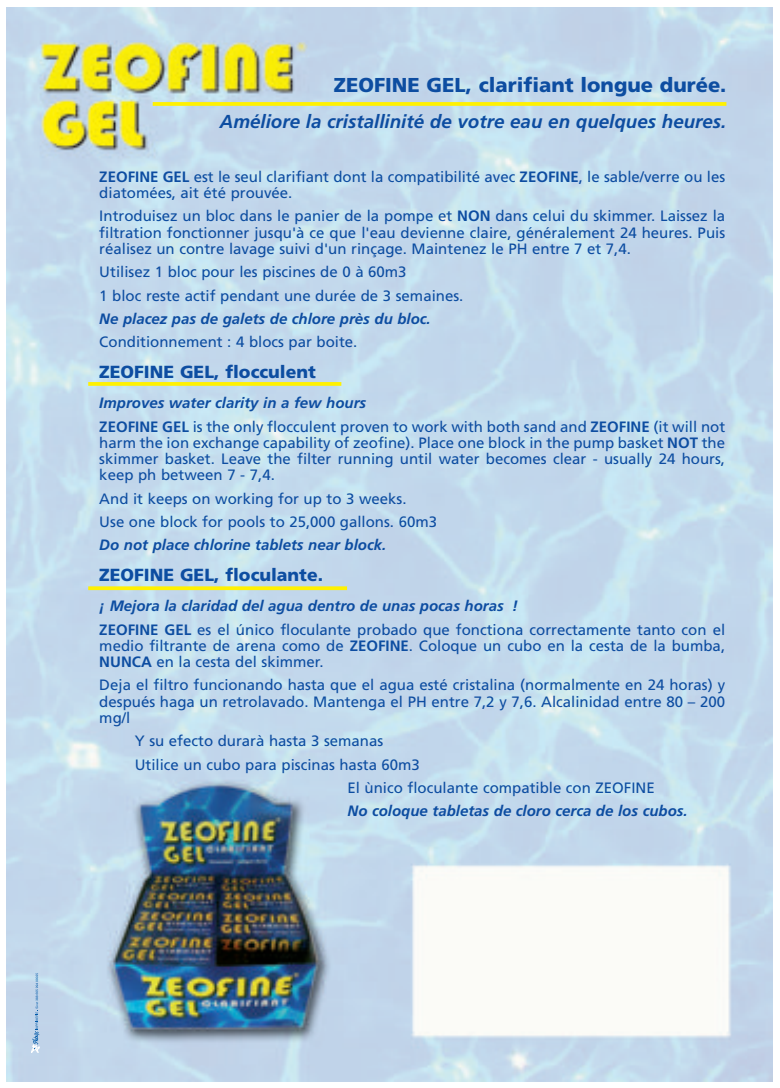
<style>
.page{position:relative;width:780px;height:1088px;background:#fff}
.page>*{position:absolute;margin:0;border:0;box-sizing:border-box;transform-origin:0 0}
.t1{font:900 20.12px "Frutiger";color:#0d4da1}
.t2{font:italic 700 18.75px "Frutiger";color:#0d4da1}
.t3{font:900 17.5px "Frutiger";color:#0d4da1}
.t4{font:15px/16.2px "Frutiger";color:#0d4da1}
.t5{font:italic 700 15px "Frutiger";color:#0d4da1}
.s1{font-weight:700}
.s2{font-weight:700;font-style:italic}
</style>
<div class="page">
<img style="left:7px;top:7px;width:765px;height:1074px">
<svg style="left:153px;top:102px;width:573px;height:4px;background:#fbef0f"></svg>
<svg style="left:88px;top:382px;width:253px;height:4px"></svg>
<svg style="left:88px;top:586px;width:259px;height:4px"></svg>
<svg style="left:31px;top:973px;width:9px;height:79px"></svg>
<h1 class="t1" style="left:334px;top:72px;width:394px">ZEOFINE GEL, clarifiant longue durée.</h1>
<p class="t2" style="left:220px;top:111px;width:508px">Améliore la cristallinité de votre eau en quelques heures.</p>
<p class="t4" style="left:99px;top:168px;width:627px"><span class="s1">ZEOFINE GEL</span> est le seul clarifiant dont la compatibilité avec <span class="s1">ZEOFINE</span>, le sable/verre ou les diatomées, ait été prouvée.</p>
<p class="t4" style="left:99px;top:208px;width:627px;text-align:justify">Introduisez un bloc dans le panier de la pompe et <span class="s1">NON</span> dans celui du skimmer. Laissez la filtration fonctionner jusqu'à ce que l'eau devienne claire, généralement 24 heures. Puis réalisez un contre lavage suivi d'un rinçage. Maintenez le PH entre 7 et 7,4.</p>
<p class="t4" style="left:99px;top:260px;width:365px;line-height:23.4px">Utilisez 1 bloc pour les piscines de 0 à 60m3<br>1 bloc reste actif pendant une durée de 3 semaines.</p>
<p class="t5" style="left:99px;top:310px;width:333px">Ne placez pas de galets de chlore près du bloc.</p>
<p class="t4" style="left:99px;top:334px;width:259px">Conditionnement : 4 blocs par boite.</p>
<p class="t3" style="left:99px;top:361px;width:218px">ZEOFINE GEL, flocculent</p>
<p class="t4" style="left:99px;top:391px;width:627px;line-height:23.4px"><span class="s2">Improves water clarity in a few hours<br></span><span class="s1">ZEOFINE GEL</span> is the only flocculent proven to work with both sand and <span class="s1">ZEOFINE</span> (it will not</p>
<p class="t4" style="left:99px;top:434px;width:627px;text-align:justify">harm the ion exchange capability of zeofine). Place one block in the pump basket <span class="s1">NOT</span> the skimmer basket. Leave the filter running until water becomes clear - usually 24 hours, keep ph between 7 - 7,4.</p>
<p class="t4" style="left:99px;top:487px;width:339px;line-height:23.4px">And it keeps on working for up to 3 weeks.<br>Use one block for pools to 25,000 gallons. 60m3</p>
<p class="t5" style="left:99px;top:536px;width:288px">Do not place chlorine tablets near block.</p>
<p class="t3" style="left:99px;top:564px;width:225px">ZEOFINE GEL, floculante.</p>
<p class="t4" style="left:99px;top:594px;width:627px;line-height:23.4px"><span class="s2">¡ Mejora la claridad del agua dentro de unas pocas horas !<br></span><span class="s1">ZEOFINE GEL</span> es el único floculante probado que fonctiona correctamente tanto con el</p>
<p class="t4" style="left:99px;top:637px;width:627px">medio filtrante de arena como de <span class="s1">ZEOFINE</span>. Coloque un cubo en la cesta de la bumba,<br><span class="s1">NUNCA</span> en la cesta del skimmer.</p>
<p class="t4" style="left:99px;top:677px;width:627px;text-align:justify">Deja el filtro funcionando hasta que el agua esté cristalina (normalmente en 24 horas) y después haga un retrolavado. Mantenga el PH entre 7,2 y 7,6. Alcalinidad entre 80 – 200 mg/l</p>
<p class="t4" style="left:135px;top:733px;width:250px">Y su efecto durarà hasta 3 semanas</p>
<p class="t4" style="left:135px;top:756px;width:287px">Utilice un cubo para piscinas hasta 60m3</p>
<p class="t4" style="left:347px;top:779px;width:309px">El ùnico floculante compatible con ZEOFINE</p>
<p class="t5" style="left:347px;top:802px;width:341px">No coloque tabletas de cloro cerca de los cubos.</p>
</div>
